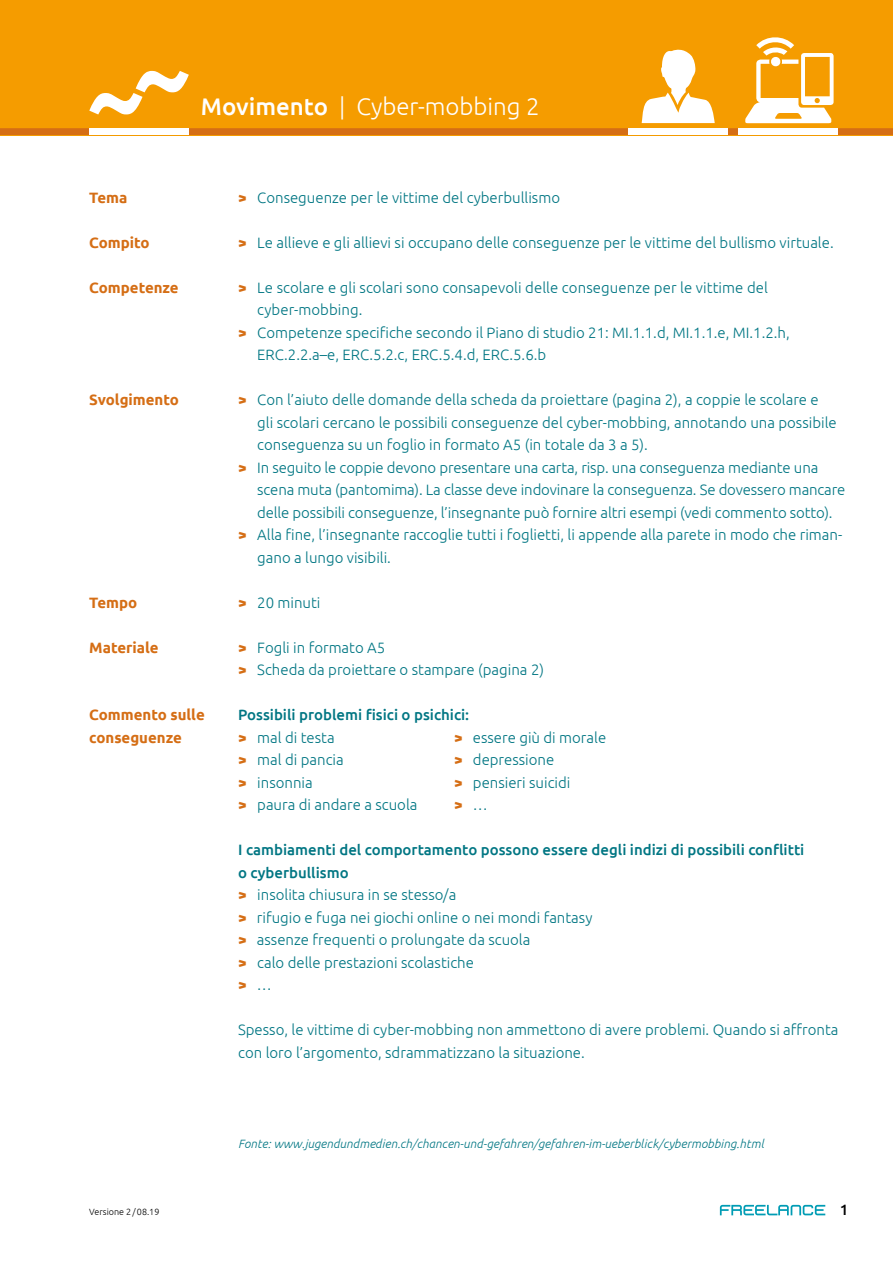
<style>
.page{position:relative;width:893px;height:1263px;background:#fff}
.page>*{position:absolute;margin:0;border:0;box-sizing:border-box;transform-origin:0 0}
.t1{font:300 24px "Ubuntu";color:#fff}
.t2{font:300 15px/22.5px "Ubuntu";color:#007683}
.t3{font:700 15px/22.5px "Ubuntu";color:#d56e15}
.t4{font:500 15px/22.5px "Ubuntu";color:#007683}
.t5{font:500 15px "Ubuntu";color:#000}
.t6{font:italic 300 12px "Ubuntu";letter-spacing:.01em;color:#007683}
.t7{font:300 9px "Ubuntu";color:#000}
.s1{font-weight:500}
.s2{font-weight:700;color:#d56e15}
.s3{font-weight:300}
.s4{font-weight:300;color:#007683}
</style>
<div class="page">
<div style="left:0;top:0;width:893px;height:135px;background:#f59c00"></div>
<svg style="left:0;top:37px;width:893px;height:98px"></svg>
<svg style="left:720px;top:1205px;width:105px;height:10px"></svg>
<h1 class="t1" style="left:201px;top:92px;width:340px"><span class="s1">Movimento</span> | Cyber-mobbing 2</h1>
<p class="t3" style="left:89px;top:186px;width:40px">Tema</p>
<p class="t3" style="left:89px;top:231px;width:62px">Compito</p>
<p class="t3" style="left:89px;top:276px;width:91px">Competenze</p>
<p class="t3" style="left:89px;top:388px;width:91px">Svolgimento</p>
<p class="t3" style="left:89px;top:591px;width:49px">Tempo</p>
<p class="t3" style="left:89px;top:636px;width:71px">Materiale</p>
<p class="t3" style="left:89px;top:703px;width:117px">Commento sulle conseguenze</p>
<p class="t7" style="left:89px;top:1206px;width:72px">Versione 2/08.19</p>
<p class="t2" style="left:238px;top:186px;width:323px"><span class="s2">&gt;</span> Conseguenze per le vittime del cyberbullismo</p>
<p class="t2" style="left:238px;top:231px;width:597px"><span class="s2">&gt;</span> Le allieve e gli allievi si occupano delle conseguenze per le vittime del bullismo virtuale.</p>
<p class="t2" style="left:238px;top:276px;width:531px"><span class="s2">&gt;</span> Le scolare e gli scolari sono consapevoli delle conseguenze per le vittime del</p>
<p class="t2" style="left:257px;top:298px;width:107px">cyber-mobbing.</p>
<p class="t2" style="left:238px;top:321px;width:553px"><span class="s2">&gt;</span> Competenze specifiche secondo il Piano di studio 21: MI.1.1.d, MI.1.1.e, MI.1.2.h,</p>
<p class="t2" style="left:257px;top:343px;width:290px">ERC.2.2.a–e, ERC.5.2.c, ERC.5.4.d, ERC.5.6.b</p>
<p class="t2" style="left:238px;top:388px;width:582px"><span class="s2">&gt;</span> Con l’aiuto delle domande della scheda da proiettare (pagina 2), a coppie le scolare e</p>
<p class="t2" style="left:257px;top:411px;width:581px">gli scolari cercano le possibili conseguenze del cyber-mobbing, annotando una possibile</p>
<p class="t2" style="left:257px;top:433px;width:392px">conseguenza su un foglio in formato A5 (in totale da 3 a 5).</p>
<p class="t2" style="left:238px;top:456px;width:582px"><span class="s2">&gt;</span> In seguito le coppie devono presentare una carta, risp. una conseguenza mediante una</p>
<p class="t2" style="left:257px;top:478px;width:590px">scena muta (pantomima). La classe deve indovinare la conseguenza. Se dovessero mancare</p>
<p class="t2" style="left:257px;top:501px;width:577px">delle possibili conseguenze, l’insegnante può fornire altri esempi (vedi commento sotto).</p>
<p class="t2" style="left:238px;top:523px;width:606px"><span class="s2">&gt;</span> Alla fine, l’insegnante raccoglie tutti i foglietti, li appende alla parete in modo che riman-</p>
<p class="t2" style="left:257px;top:546px;width:135px">gano a lungo visibili.</p>
<p class="t2" style="left:238px;top:591px;width:84px"><span class="s2">&gt;</span> 20 minuti</p>
<p class="t2" style="left:238px;top:636px;width:307px"><span class="s2">&gt;</span> Fogli in formato A5<br><span class="s2">&gt;</span> Scheda da proiettare o stampare (pagina 2)</p>
<p class="t4" style="left:238px;top:703px;width:233px">Possibili problemi fisici o psichici: <span class="s2">&gt;</span> <span class="s3">mal di testa</span></p>
<p class="t2" style="left:454px;top:726px;width:154px"><span class="s2">&gt;</span> essere giù di morale</p>
<p class="t2" style="left:238px;top:748px;width:107px"><span class="s2">&gt;</span> mal di pancia</p>
<p class="t2" style="left:454px;top:748px;width:102px"><span class="s2">&gt;</span> depressione</p>
<p class="t2" style="left:238px;top:771px;width:76px"><span class="s2">&gt;</span> insonnia</p>
<p class="t2" style="left:454px;top:771px;width:118px"><span class="s2">&gt;</span> pensieri suicidi</p>
<p class="t2" style="left:238px;top:793px;width:181px"><span class="s2">&gt;</span> paura di andare a scuola</p>
<p class="t3" style="left:454px;top:793px;width:35px">&gt; <span class="s4">…</span></p>
<p class="t2" style="left:238px;top:838px;width:568px"><span class="s1">I cambiamenti del comportamento possono essere degli indizi di possibili conflitti o cyberbullismo<br></span><span class="s2">&gt;</span> insolita chiusura in se stesso/a<br><span class="s2">&gt;</span> rifugio e fuga nei giochi online o nei mondi fantasy<br><span class="s2">&gt;</span> assenze frequenti o prolungate da scuola<br><span class="s2">&gt;</span> calo delle prestazioni scolastiche<br><span class="s2">&gt;</span> …</p>
<p class="t2" style="left:238px;top:1018px;width:602px">Spesso, le vittime di cyber-mobbing non ammettono di avere problemi. Quando si affronta con loro l’argomento, sdrammatizzano la situazione.</p>
<p class="t6" style="left:238px;top:1136px;width:527px">Fonte: www.jugendundmedien.ch/chancen-und-gefahren/gefahren-im-ueberblick/cybermobbing.html</p>
<p class="t5" style="left:840px;top:1200px;width:10px">1</p>
</div>
